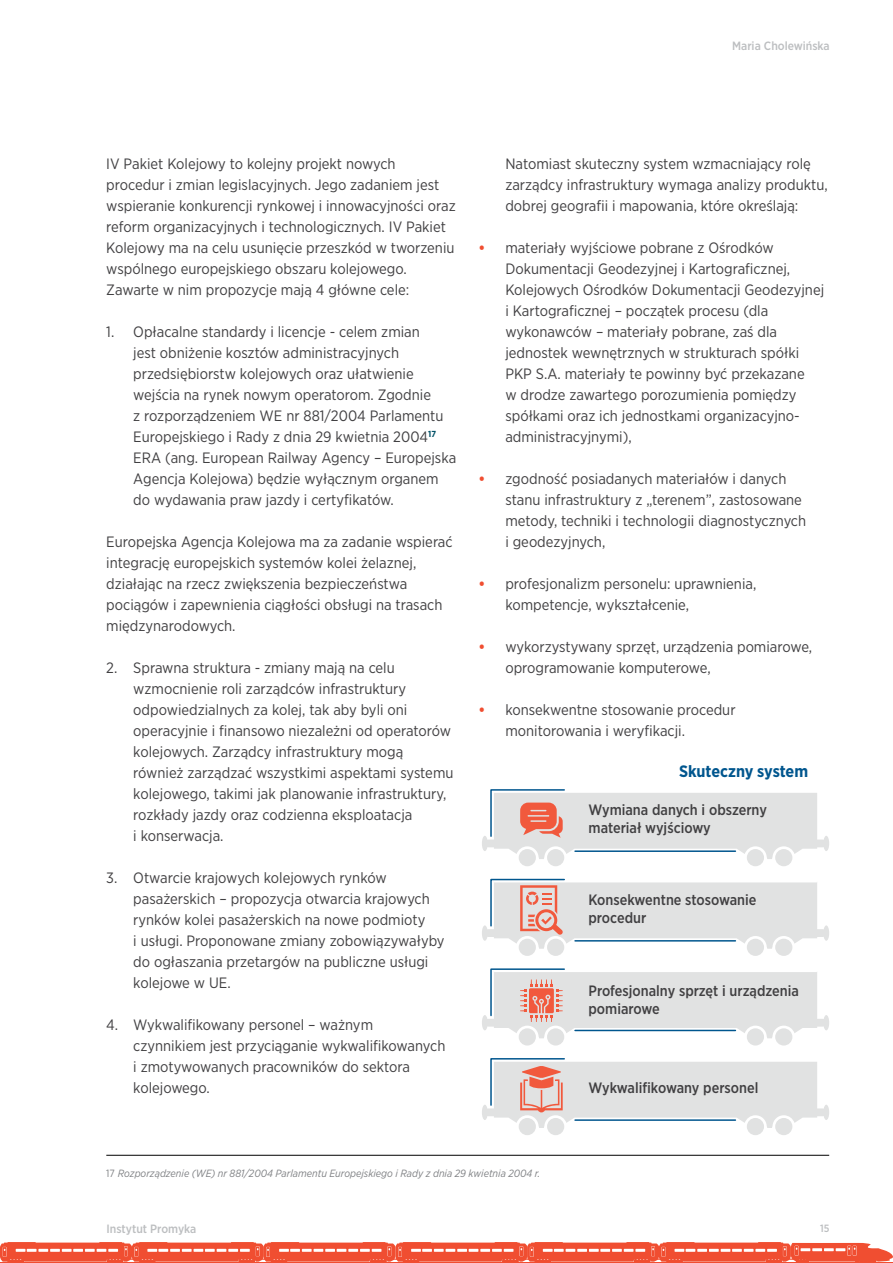
<style>
.page{position:relative;width:893px;height:1263px;background:#fff}
.page>*{position:absolute;margin:0;border:0;box-sizing:border-box;transform-origin:0 0}
.t1{font:700 16.5px "Gotham Narrow";letter-spacing:-.01em;color:#00568e}
.t2{font:15px/21px "Gotham Narrow";color:#414042}
.t3{font:500 15px/18px "Gotham Narrow";color:#414042}
.t4{font:500 12px "Gotham Narrow";color:#bcbec0}
.t5{font:italic 10.5px "Gotham Narrow";color:#808285}
.t6{font:500 10.5px "Gotham Narrow";color:#bcbec0}
.s1{font-weight:700;color:#f04e31}
.s2{font-style:normal}
</style>
<div class="page">
<svg style="left:0;top:1242px;width:893px;height:21px;background:#f26850"></svg>
<hr style="left:106px;top:1155px;width:723px;height:1px;background:#000">
<div style="left:747px;top:849px;width:17px;height:17px;background:#e1e2e2;border-radius:50%"></div>
<div style="left:775px;top:849px;width:17px;height:17px;background:#e1e2e2;border-radius:50%"></div>
<div style="left:547px;top:849px;width:17px;height:17px;background:#e1e2e2;border-radius:50%"></div>
<div style="left:519px;top:849px;width:17px;height:17px;background:#e1e2e2;border-radius:50%"></div>
<svg style="left:482px;top:789px;width:347px;height:70px"></svg>
<hr style="left:575px;top:850px;width:160px;height:2px;background:#00568e">
<div style="left:747px;top:939px;width:17px;height:17px;background:#e1e2e2;border-radius:50%"></div>
<div style="left:775px;top:939px;width:17px;height:17px;background:#e1e2e2;border-radius:50%"></div>
<div style="left:547px;top:939px;width:17px;height:17px;background:#e1e2e2;border-radius:50%"></div>
<div style="left:519px;top:939px;width:17px;height:17px;background:#e1e2e2;border-radius:50%"></div>
<svg style="left:482px;top:878px;width:347px;height:71px"></svg>
<div style="left:747px;top:1028px;width:17px;height:17px;background:#e1e2e2;border-radius:50%"></div>
<div style="left:775px;top:1028px;width:17px;height:17px;background:#e1e2e2;border-radius:50%"></div>
<div style="left:547px;top:1028px;width:17px;height:17px;background:#e1e2e2;border-radius:50%"></div>
<div style="left:519px;top:1028px;width:17px;height:17px;background:#e1e2e2;border-radius:50%"></div>
<svg style="left:482px;top:968px;width:347px;height:70px"></svg>
<div style="left:747px;top:1118px;width:17px;height:17px;background:#e1e2e2;border-radius:50%"></div>
<div style="left:775px;top:1118px;width:17px;height:17px;background:#e1e2e2;border-radius:50%"></div>
<div style="left:547px;top:1118px;width:17px;height:17px;background:#e1e2e2;border-radius:50%"></div>
<div style="left:519px;top:1118px;width:17px;height:17px;background:#e1e2e2;border-radius:50%"></div>
<svg style="left:482px;top:1058px;width:347px;height:70px"></svg>
<p class="t4" style="left:732px;top:38px;width:99px">Maria Cholewińska</p>
<p class="t2" style="left:106px;top:153px;width:351px">IV Pakiet Kolejowy to kolejny projekt nowych procedur i zmian legislacyjnych. Jego zadaniem jest wspieranie konkurencji rynkowej i innowacyjności oraz reform organizacyjnych i technologicznych. IV Pakiet Kolejowy ma na celu usunięcie przeszkód w tworzeniu wspólnego europejskiego obszaru kolejowego.<br>Zawarte w nim propozycje mają 4 główne cele:</p>
<p class="t2" style="left:133px;top:321px;width:324px;text-indent:-27px">1. Opłacalne standardy i licencje - celem zmian<br>jest obniżenie kosztów administracyjnych przedsiębiorstw kolejowych oraz ułatwienie wejścia na rynek nowym operatorom. Zgodnie<br>z rozporządzeniem WE nr 881/2004 Parlamentu Europejskiego i Rady z dnia 29 kwietnia 2004<sup>17<br></sup>ERA (ang. European Railway Agency – Europejska Agencja Kolejowa) będzie wyłącznym organem do wydawania praw jazdy i certyfikatów.</p>
<p class="t2" style="left:106px;top:531px;width:348px">Europejska Agencja Kolejowa ma za zadanie wspierać integrację europejskich systemów kolei żelaznej, działając na rzecz zwiększenia bezpieczeństwa pociągów i zapewnienia ciągłości obsługi na trasach międzynarodowych.</p>
<p class="t2" style="left:133px;top:657px;width:322px;text-indent:-27px">2. Sprawna struktura - zmiany mają na celu wzmocnienie roli zarządców infrastruktury odpowiedzialnych za kolej, tak aby byli oni operacyjnie i finansowo niezależni od operatorów kolejowych. Zarządcy infrastruktury mogą również zarządzać wszystkimi aspektami systemu kolejowego, takimi jak planowanie infrastruktury, rozkłady jazdy oraz codzienna eksploatacja<br>i konserwacja.</p>
<p class="t2" style="left:133px;top:867px;width:313px;text-indent:-27px">3. Otwarcie krajowych kolejowych rynków pasażerskich – propozycja otwarcia krajowych rynków kolei pasażerskich na nowe podmioty<br>i usługi. Proponowane zmiany zobowiązywałyby do ogłaszania przetargów na publiczne usługi kolejowe w UE.</p>
<p class="t2" style="left:133px;top:1014px;width:314px;text-indent:-27px">4. Wykwalifikowany personel – ważnym czynnikiem jest przyciąganie wykwalifikowanych i zmotywowanych pracowników do sektora kolejowego.</p>
<p class="t2" style="left:505px;top:153px;width:324px">Natomiast skuteczny system wzmacniający rolę zarządcy infrastruktury wymaga analizy produktu, dobrej geografii i mapowania, które określają:</p>
<p class="t2" style="left:505px;top:237px;width:320px;text-indent:-27px"><span class="s1">•</span> materiały wyjściowe pobrane z Ośrodków Dokumentacji Geodezyjnej i Kartograficznej, Kolejowych Ośrodków Dokumentacji Geodezyjnej i Kartograficznej – początek procesu (dla wykonawców – materiały pobrane, zaś dla jednostek wewnętrznych w strukturach spółki PKP S.A. materiały te powinny być przekazane<br>w drodze zawartego porozumienia pomiędzy spółkami oraz ich jednostkami organizacyjno&shy;administracyjnymi),</p>
<p class="t2" style="left:505px;top:468px;width:302px;text-indent:-27px"><span class="s1">•</span> zgodność posiadanych materiałów i danych stanu infrastruktury z „terenem”, zastosowane metody, techniki i technologii diagnostycznych i geodezyjnych,</p>
<p class="t2" style="left:505px;top:573px;width:252px;text-indent:-27px"><span class="s1">•</span> profesjonalizm personelu: uprawnienia, kompetencje, wykształcenie,</p>
<p class="t2" style="left:505px;top:636px;width:308px;text-indent:-27px"><span class="s1">•</span> wykorzystywany sprzęt, urządzenia pomiarowe, oprogramowanie komputerowe,</p>
<p class="t2" style="left:505px;top:699px;width:232px;text-indent:-27px"><span class="s1">•</span> konsekwentne stosowanie procedur monitorowania i weryfikacji.</p>
<p class="t1" style="left:679px;top:760px;width:131px">Skuteczny system</p>
<p class="t3" style="left:588px;top:801px;width:180px">Wymiana danych i obszerny materiał wyjściowy</p>
<p class="t3" style="left:588px;top:890px;width:169px">Konsekwentne stosowanie procedur</p>
<p class="t3" style="left:588px;top:981px;width:212px">Profesjonalny sprzęt i urządzenia pomiarowe</p>
<p class="t3" style="left:588px;top:1078px;width:171px">Wykwalifikowany personel</p>
<p class="t5" style="left:106px;top:1166px;width:435px"><span class="s2">17</span> Rozporządzenie (WE) nr 881/2004 Parlamentu Europejskiego i Rady z dnia 29 kwietnia 2004 r.</p>
<p class="t4" style="left:107px;top:1221px;width:91px">Instytut Promyka</p>
<p class="t6" style="left:820px;top:1221px;width:11px">15</p>
</div>
